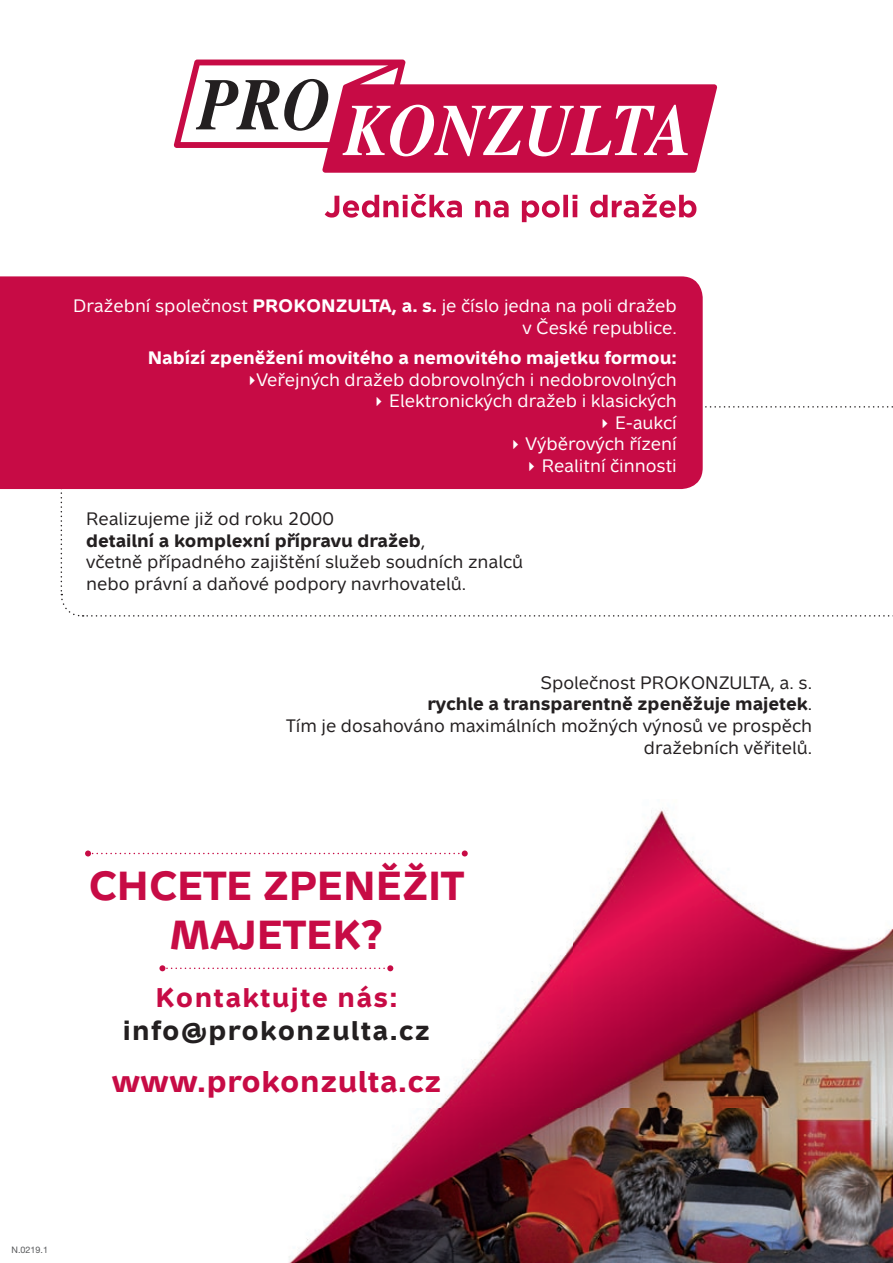
<style>
.page{position:relative;width:893px;height:1263px;background:#fff}
.page>*{position:absolute;margin:0;border:0;box-sizing:border-box;transform-origin:0 0}
.t1{font:700 40.5px/48.6px "Metron Text Pro";color:#c70b45;text-align:center}
.t2{font:700 30px "Metron Text Pro";letter-spacing:.02em;color:#c70b45}
.t3{font:700 27px "Metron Text Pro";letter-spacing:.05em;color:#231f20}
.t4{font:700 27px "Metron Text Pro";letter-spacing:.05em;color:#c70b45}
.t5{font:18px/21.6px "Metron Text Pro";color:#231f20}
.t6{font:18px/21.6px "Metron Text Pro";color:#fff;text-align:right}
.t7{font:9px "Helvetica Neue LT Pro";color:#57585a}
.s1{font-weight:700}
.s2{font-family:"Lucida Grande"}
</style>
<div class="page">
<svg style="left:60px;top:406px;width:833px;height:211px"></svg>
<img style="left:288px;top:808px;width:605px;height:455px">
<svg style="left:174px;top:60px;width:543px;height:113px;fill:#c70b45"></svg>
<svg style="left:196px;top:79px;width:132px;height:52px"></svg>
<svg style="left:325px;top:194px;width:371px;height:28px"></svg>
<div style="left:0;top:276px;width:703px;height:213px;background:#c70b45"></div>
<svg style="left:85px;top:850px;width:383px;height:6px"></svg>
<svg style="left:159px;top:965px;width:234px;height:6px"></svg>
<p class="t6" style="left:73px;top:295px;width:605px">Dražební společnost <span class="s1">PROKONZULTA, a. s.</span> je číslo jedna na poli dražeb v České republice.</p>
<p class="t6" style="left:148px;top:347px;width:531px"><span class="s1">Nabízí zpeněžení movitého a nemovitého majetku formou: </span><span class="s2">‣</span>Veřejných dražeb dobrovolných i nedobrovolných<br><span class="s2">‣</span> Elektronických dražeb i klasických<br><span class="s2">‣</span> E-aukcí<br><span class="s2">‣</span> Výběrových řízení<br><span class="s2">‣</span> Realitní činnosti</p>
<p class="t5" style="left:86px;top:508px;width:439px">Realizujeme již od roku 2000<br><span class="s1">detailní a komplexní přípravu dražeb</span>,<br>včetně případného zajištění služeb soudních znalců nebo právní a daňové podpory navrhovatelů.</p>
<p class="t5" style="left:286px;top:672px;width:527px;text-align:right">Společnost PROKONZULTA, a. s.<br><span class="s1">rychle a transparentně zpeněžuje majetek</span>.<br>Tím je dosahováno maximálních možných výnosů ve prospěch dražebních věřitelů.</p>
<h1 class="t1" style="left:89px;top:861px;width:377px">CHCETE ZPENĚŽIT<br>MAJETEK?</h1>
<h3 class="t4" style="left:155px;top:980px;width:244px">Kontaktujte nás:</h3>
<h3 class="t3" style="left:123px;top:1013px;width:308px">info@prokonzulta.cz</h3>
<h2 class="t2" style="left:112px;top:1062px;width:331px">www.prokonzulta.cz</h2>
<p class="t7" style="left:12px;top:1245px;width:38px">N.0219.1</p>
</div>
